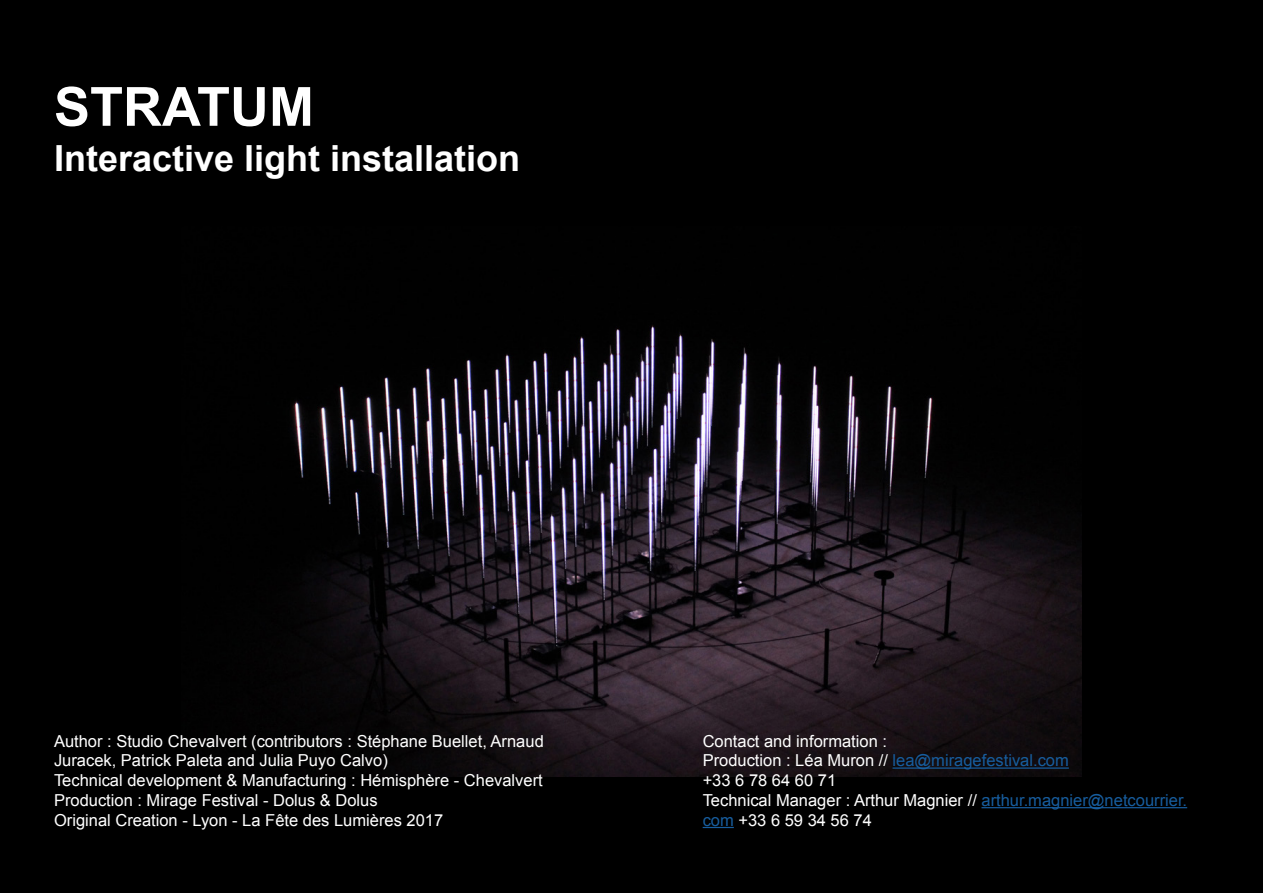
<style>
.page{position:relative;width:1263px;height:893px;background:#000}
.page>*{position:absolute;margin:0;border:0;box-sizing:border-box;transform-origin:0 0}
.t1{font:700 54px "Arial";color:#fff}
.t2{font:700 36px "Arial";color:#fff}
.t3{font:16.5px/19.8px "Arial";color:#fff}
.t4{font:16.5px "Arial";color:#175d9e}
.s1{color:#fff}
.s2{color:#175d9e}
</style>
<div class="page">
<img style="left:291px;top:325px;width:791px;height:451px">
<hr style="left:892px;top:767px;width:177px;height:2px;background:#175d9e">
<hr style="left:981px;top:807px;width:206px;height:1px;background:#175d9e">
<hr style="left:703px;top:827px;width:31px;height:1px;background:#175d9e">
<p class="t1" style="left:54px;top:71px;width:261px">STRATUM</p>
<p class="t2" style="left:54px;top:135px;width:468px">Interactive light installation</p>
<p class="t3" style="left:54px;top:731px;width:491px">Author : Studio Chevalvert (contributors : Stéphane Buellet, Arnaud<br>Juracek, Patrick Paleta and Julia Puyo Calvo)</p>
<p class="t3" style="left:54px;top:771px;width:490px">Technical development &amp; Manufacturing : Hémisphère - Chevalvert</p>
<p class="t3" style="left:54px;top:790px;width:325px">Production : Mirage Festival - Dolus &amp; Dolus</p>
<p class="t3" style="left:54px;top:810px;width:391px">Original Creation - Lyon - La Fête des Lumières 2017</p>
<p class="t3" style="left:703px;top:731px;width:186px">Contact and information :</p>
<p class="t4" style="left:703px;top:750px;width:368px"><span class="s1">Production : Léa Muron //</span> lea@miragefestival.com</p>
<p class="t3" style="left:703px;top:771px;width:135px">+33 6 78 64 60 71</p>
<p class="t3" style="left:703px;top:790px;width:486px">Technical Manager : Arthur Magnier // <span class="s2">arthur.magnier@netcourrier. com</span> +33 6 59 34 56 74</p>
</div>
